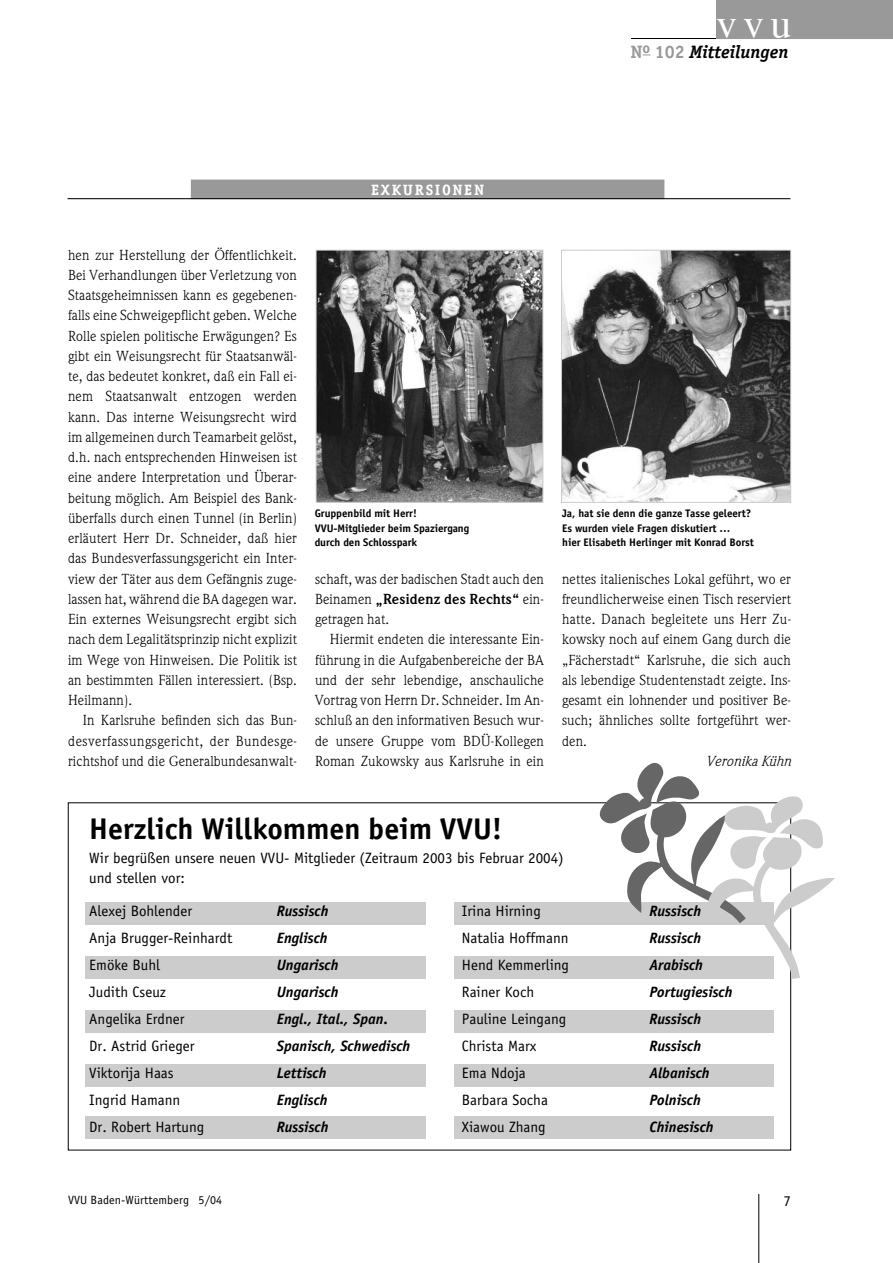
<style>
.page{position:relative;width:893px;height:1263px;background:#fff}
.page>*{position:absolute;margin:0;border:0;box-sizing:border-box;transform-origin:0 0}
.t1{font:42px "Times";color:#fff}
.t2{font:700 30px "Officina Sans";color:#000}
.t3{font:italic 700 18px "Officina Serif";color:#000}
.t4{font:15px/27px "Officina Sans";color:#000}
.t5{font:italic 700 15px/27px "Officina Sans";color:#000}
.t6{font:700 15px "Officina Serif";letter-spacing:.11em;color:#fff}
.t7{font:14.25px/20.2px "Weidemann";letter-spacing:.01em;color:#000;text-align:justify}
.t8{font:italic 14.25px "Weidemann";letter-spacing:.01em;color:#000}
.t9{font:12px "Officina Sans";letter-spacing:.01em;color:#000}
.t10{font:700 10.95px/14.7px "Officina Sans";letter-spacing:-.005em;color:#000}
.s1{font-style:normal;color:#999}
.s2{font-weight:700}
</style>
<div class="page">
<div style="left:85px;top:902px;width:689px;height:22px;background:#ccc"></div>
<div style="left:85px;top:956px;width:689px;height:22px;background:#ccc"></div>
<div style="left:85px;top:1010px;width:689px;height:22px;background:#ccc"></div>
<div style="left:85px;top:1064px;width:689px;height:22px;background:#ccc"></div>
<div style="left:85px;top:1116px;width:689px;height:22px;background:#ccc"></div>
<hr style="left:631px;top:38px;width:262px;height:1px;background:#000">
<div style="left:716px;top:0;width:177px;height:38px;background:#999"></div>
<hr style="left:758px;top:1194px;width:1px;height:69px;background:#000">
<div style="left:191px;top:180px;width:473px;height:19px;background:#999"></div>
<hr style="left:68px;top:198px;width:722px;height:1px;background:#000">
<img style="left:318px;top:252px;width:223px;height:249px">
<div style="left:316px;top:250px;width:227px;height:253px;border:1px solid #ccc"></div>
<img style="left:563px;top:252px;width:226px;height:249px">
<div style="left:561px;top:250px;width:230px;height:253px;border:1px solid #ccc"></div>
<div style="left:426px;top:897px;width:28px;height:249px;background:#fff"></div>
<svg style="left:568px;top:802px;width:122px;height:123px"></svg>
<svg style="left:690px;top:802px;width:102px;height:189px"></svg>
<h1 class="t1" style="left:716px;top:6px;width:77px">vvu</h1>
<p class="t3" style="left:631px;top:45px;width:159px"><span class="s1">N</span><sup>o</sup> <span class="s1">102</span> Mitteilungen</p>
<p class="t6" style="left:371px;top:184px;width:114px">EXKURSIONEN</p>
<p class="t7" style="left:68px;top:246px;width:230px">hen zur Herstellung der Öffentlichkeit.<br>Bei Verhandlungen über Verletzung von Staatsgeheimnissen kann es gegebenen&shy;falls eine Schweigepflicht geben. Welche Rolle spielen politische Erwägungen? Es gibt ein Weisungsrecht für Staatsanwäl&shy;te, das bedeutet konkret, daß ein Fall ei&shy;nem Staatsanwalt entzogen werden kann. Das interne Weisungsrecht wird im allgemeinen durch Teamarbeit gelöst, d.h. nach entsprechenden Hinweisen ist eine andere Interpretation und Überar&shy;beitung möglich. Am Beispiel des Bank&shy;überfalls durch einen Tunnel (in Berlin) erläutert Herr Dr. Schneider, daß hier das Bundesverfassungsgericht ein Inter&shy;view der Täter aus dem Gefängnis zuge&shy;lassen hat, während die BA dagegen war.<br>Ein externes Weisungsrecht ergibt sich nach dem Legalitätsprinzip nicht explizit im Wege von Hinweisen. Die Politik ist an bestimmten Fällen interessiert. (Bsp.<br>Heilmann).</p>
<p class="t7" style="left:68px;top:712px;width:230px;text-indent:15px">In Karlsruhe befinden sich das Bun&shy;desverfassungsgericht, der Bundesge&shy;richtshof und die Generalbundesanwalt-</p>
<p class="t10" style="left:315px;top:507px;width:156px">Gruppenbild mit Herr!<br>VVU-Mitglieder beim Spaziergang durch den Schlosspark</p>
<p class="t10" style="left:562px;top:507px;width:193px">Ja, hat sie denn die ganze Tasse geleert?<br>Es wurden viele Fragen diskutiert …<br>hier Elisabeth Herlinger mit Konrad Borst</p>
<p class="t7" style="left:315px;top:570px;width:230px">schaft, was der badischen Stadt auch den Beinamen <span class="s2">„Residenz des Rechts“</span> ein&shy;getragen hat.</p>
<p class="t7" style="left:315px;top:631px;width:230px;text-indent:15px">Hiermit endeten die interessante Ein&shy;führung in die Aufgabenbereiche der BA und der sehr lebendige, anschauliche Vortrag von Herrn Dr. Schneider. Im An&shy;schluß an den informativen Besuch wur&shy;de unsere Gruppe vom BDÜ-Kollegen Roman Zukowsky aus Karlsruhe in ein</p>
<p class="t7" style="left:562px;top:570px;width:231px">nettes italienisches Lokal geführt, wo er freundlicherweise einen Tisch reserviert hatte. Danach begleitete uns Herr Zu&shy;kowsky noch auf einem Gang durch die „Fächerstadt“ Karlsruhe, die sich auch als lebendige Studentenstadt zeigte. Ins&shy;gesamt ein lohnender und positiver Be&shy;such; ähnliches sollte fortgeführt wer&shy;den.</p>
<p class="t8" style="left:706px;top:756px;width:87px">Veronika Kühn</p>
<h2 class="t2" style="left:89px;top:818px;width:415px">Herzlich Willkommen beim VVU!</h2>
<p class="t4" style="left:89px;top:850px;width:476px;line-height:19.5px">Wir begrüßen unsere neuen VVU- Mitglieder (Zeitraum 2003 bis Februar 2004) und stellen vor:</p>
<p class="t4" style="left:89px;top:899px;width:104px">Alexej Bohlender</p>
<p class="t5" style="left:277px;top:899px;width:53px">Russisch</p>
<p class="t4" style="left:89px;top:926px;width:145px">Anja Brugger-Reinhardt</p>
<p class="t5" style="left:277px;top:926px;width:52px">Englisch</p>
<p class="t4" style="left:89px;top:953px;width:72px">Emöke Buhl</p>
<p class="t5" style="left:277px;top:953px;width:63px">Ungarisch</p>
<p class="t4" style="left:89px;top:980px;width:78px">Judith Cseuz</p>
<p class="t5" style="left:277px;top:980px;width:63px">Ungarisch</p>
<p class="t4" style="left:89px;top:1007px;width:97px">Angelika Erdner</p>
<p class="t5" style="left:277px;top:1007px;width:113px">Engl., Ital., Span.</p>
<p class="t4" style="left:89px;top:1034px;width:107px">Dr. Astrid Grieger</p>
<p class="t5" style="left:277px;top:1034px;width:135px">Spanisch, Schwedisch</p>
<p class="t4" style="left:89px;top:1061px;width:86px">Viktorija Haas</p>
<p class="t5" style="left:277px;top:1061px;width:51px">Lettisch</p>
<p class="t4" style="left:89px;top:1088px;width:93px">Ingrid Hamann</p>
<p class="t5" style="left:277px;top:1088px;width:52px">Englisch</p>
<p class="t4" style="left:89px;top:1115px;width:116px">Dr. Robert Hartung</p>
<p class="t5" style="left:277px;top:1115px;width:53px">Russisch</p>
<p class="t5" style="left:649px;top:899px;width:55px">Russisch<br>Russisch<br>Arabisch</p>
<p class="t4" style="left:462px;top:899px;width:109px">Irina Hirning<br>Natalia Hoffmann<br>Hend Kemmerling<br>Rainer Koch</p>
<p class="t5" style="left:649px;top:980px;width:85px">Portugiesisch</p>
<p class="t4" style="left:462px;top:1007px;width:106px">Pauline Leingang</p>
<p class="t5" style="left:649px;top:1007px;width:53px">Russisch</p>
<p class="t4" style="left:462px;top:1034px;width:76px">Christa Marx</p>
<p class="t5" style="left:649px;top:1034px;width:53px">Russisch</p>
<p class="t4" style="left:462px;top:1061px;width:65px">Ema Ndoja</p>
<p class="t5" style="left:649px;top:1061px;width:62px">Albanisch</p>
<p class="t4" style="left:462px;top:1088px;width:88px">Barbara Socha</p>
<p class="t5" style="left:649px;top:1088px;width:53px">Polnisch</p>
<p class="t4" style="left:462px;top:1115px;width:85px">Xiawou Zhang</p>
<p class="t5" style="left:649px;top:1115px;width:66px">Chinesisch</p>
<p class="t9" style="left:68px;top:1195px;width:156px">VVU Baden-Württemberg 5/04</p>
<p class="t4" style="left:784px;top:1188px;width:9px">7</p>
</div>
